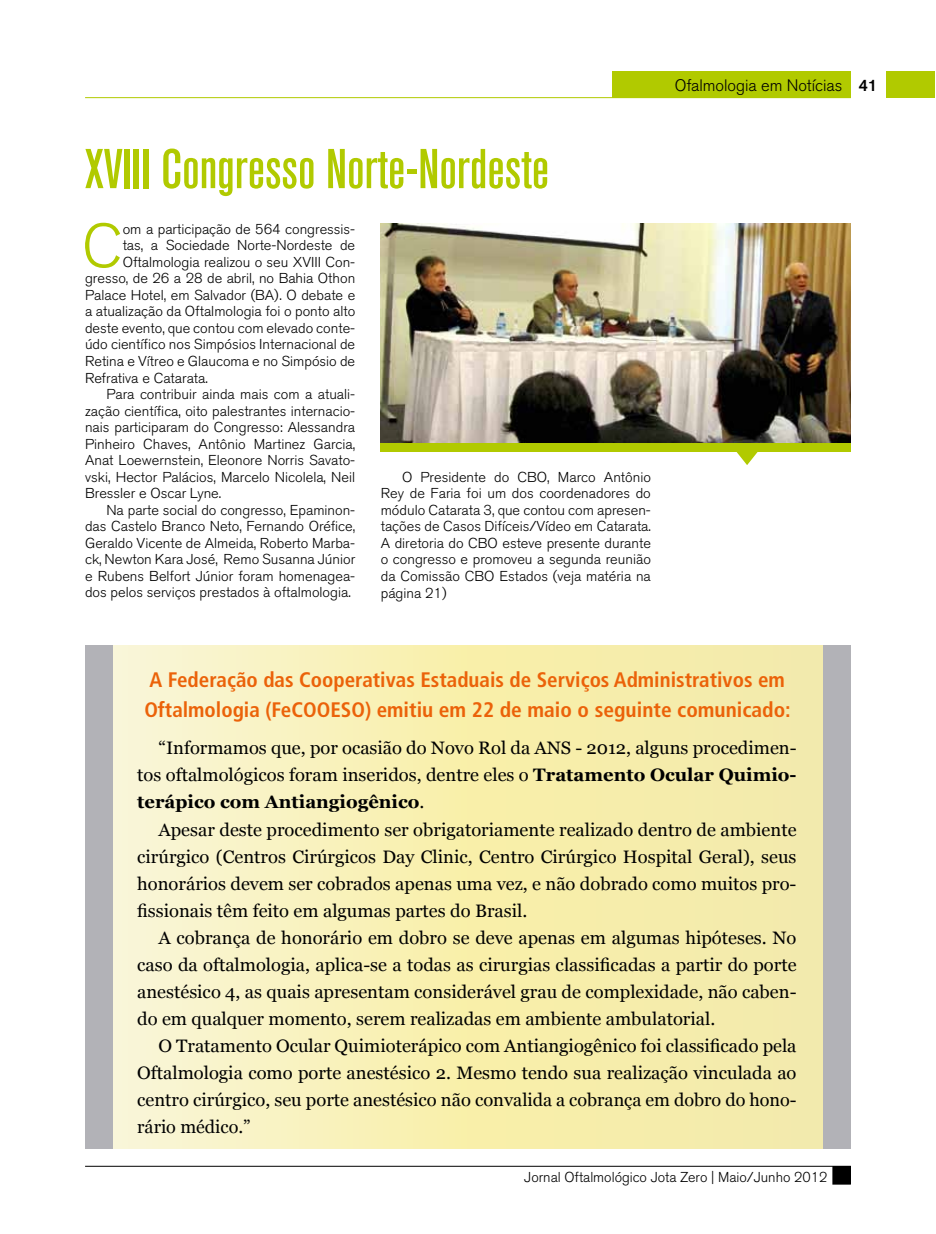
<style>
.page{position:relative;width:936px;height:1234px;background:#fff}
.page>*{position:absolute;margin:0;border:0;box-sizing:border-box;transform-origin:0 0}
.t1{font:300 61.05px "Akzidenz Grotesk BQ";color:#b1ca00}
.t2{font:55.5px "Akzidenz Grotesk BQ Md Cnd Alt";color:#b1ca00}
.t3{font:700 condensed 21px/30px "Frutiger";color:#eb6209}
.t4{font:18px/27px "Georgia";color:#000;text-align:justify}
.t5{font:300 16.5px "Akzidenz Grotesk BQ";color:#000}
.t6{font:500 16.5px "Akzidenz Grotesk BQ";color:#000}
.t7{font:300 14.25px/16.6px "Akzidenz Grotesk BQ";color:#000;text-align:justify}
.s1{font-weight:700}
</style>
<div class="page">
<div style="left:886px;top:71px;width:49px;height:27px;background:#b1ca00"></div>
<hr style="left:85px;top:97px;width:765px;height:1px;background:#b1ca00">
<div style="left:833px;top:1166px;width:17px;height:17px;background:#000"></div>
<div style="left:832px;top:1165px;width:18px;height:19px;border:2px solid #000"></div>
<hr style="left:85px;top:1165px;width:765px;height:1px;background:#000">
<div style="left:612px;top:71px;width:238px;height:27px;background:#b1ca00"></div>
<div style="left:85px;top:645px;width:765px;height:503px;background:linear-gradient(to right,#fbf6cf,#f3e99e)"></div>
<div style="left:85px;top:645px;width:27px;height:503px;background:#b2b2b7"></div>
<div style="left:823px;top:645px;width:27px;height:503px;background:#b2b2b7"></div>
<img style="left:381px;top:224px;width:469px;height:219px">
<div style="left:381px;top:443px;width:469px;height:8px;background:#b1ca00"></div>
<svg style="left:736px;top:451px;width:21px;height:14px"></svg>
<h2 class="t2" style="left:85px;top:137px;width:465px">XVIII Congresso Norte-Nordeste</h2>
<h1 class="t1" style="left:82px;top:211px;width:42px">C</h1>
<p class="t7" style="left:123px;top:221px;width:234px">om a participação de 564 congressis-</p>
<p class="t7" style="left:123px;top:237px;width:234px">tas, a Sociedade Norte-Nordeste de</p>
<p class="t7" style="left:123px;top:254px;width:234px">Oftalmologia realizou o seu XVIII Con-</p>
<p class="t7" style="left:85px;top:270px;width:272px">gresso, de 26 a 28 de abril, no Bahia Othon</p>
<p class="t7" style="left:85px;top:287px;width:272px">Palace Hotel, em Salvador (BA). O debate e</p>
<p class="t7" style="left:85px;top:303px;width:272px">a atualização da Oftalmologia foi o ponto alto</p>
<p class="t7" style="left:85px;top:320px;width:271px">deste evento, que contou com elevado conte-</p>
<p class="t7" style="left:85px;top:336px;width:271px">údo científico nos Simpósios Internacional de</p>
<p class="t7" style="left:85px;top:353px;width:271px">Retina e Vítreo e Glaucoma e no Simpósio de</p>
<p class="t7" style="left:85px;top:369px;width:124px">Refrativa e Catarata.</p>
<p class="t7" style="left:106px;top:386px;width:250px">Para contribuir ainda mais com a atuali-</p>
<p class="t7" style="left:85px;top:402px;width:272px">zação científica, oito palestrantes internacio-</p>
<p class="t7" style="left:85px;top:419px;width:271px">nais participaram do Congresso: Alessandra</p>
<p class="t7" style="left:85px;top:435px;width:272px">Pinheiro Chaves, Antônio Martinez Garcia,</p>
<p class="t7" style="left:85px;top:452px;width:271px">Anat Loewernstein, Eleonore Norris Savato-</p>
<p class="t7" style="left:85px;top:468px;width:271px">vski, Hector Palácios, Marcelo Nicolela, Neil</p>
<p class="t7" style="left:85px;top:485px;width:138px">Bressler e Oscar Lyne.</p>
<p class="t7" style="left:106px;top:501px;width:250px">Na parte social do congresso, Epaminon-</p>
<p class="t7" style="left:85px;top:518px;width:271px">das Castelo Branco Neto, Fernando Oréfice,</p>
<p class="t7" style="left:85px;top:534px;width:271px">Geraldo Vicente de Almeida, Roberto Marba-</p>
<p class="t7" style="left:85px;top:551px;width:272px">ck, Newton Kara José, Remo Susanna Júnior</p>
<p class="t7" style="left:85px;top:567px;width:271px">e Rubens Belfort Júnior foram homenagea-</p>
<p class="t7" style="left:85px;top:584px;width:267px">dos pelos serviços prestados à oftalmologia.</p>
<p class="t7" style="left:381px;top:468px;width:272px;text-indent:21px">O Presidente do CBO, Marco Antônio Rey de Faria foi um dos coordenadores do módulo Catarata 3, que contou com apresen&shy;tações de Casos Difíceis/Vídeo em Catarata.<br>A diretoria do CBO esteve presente durante o congresso e promoveu a segunda reunião da Comissão CBO Estados (veja matéria na página 21)</p>
<p class="t5" style="left:674px;top:76px;width:169px">Ofalmologia em Notícias</p>
<p class="t6" style="left:858px;top:75px;width:20px">41</p>
<h3 class="t3" style="left:144px;top:664px;width:648px">A Federação das Cooperativas Estaduais de Serviços Administrativos em<br>Oftalmologia (FeCOOESO) emitiu em 22 de maio o seguinte comunicado:</h3>
<p class="t4" style="left:137px;top:735px;width:661px;text-indent:21px">“Informamos que, por ocasião do Novo Rol da ANS - 2012, alguns procedimen&shy;tos oftalmológicos foram inseridos, dentre eles o <span class="s1">Tratamento Ocular Quimio&shy;terápico com Antiangiogênico</span>.</p>
<p class="t4" style="left:137px;top:816px;width:660px;text-indent:21px">Apesar deste procedimento ser obrigatoriamente realizado dentro de ambiente cirúrgico (Centros Cirúrgicos Day Clinic, Centro Cirúrgico Hospital Geral), seus honorários devem ser cobrados apenas uma vez, e não dobrado como muitos pro&shy;fissionais têm feito em algumas partes do Brasil.</p>
<p class="t4" style="left:137px;top:924px;width:661px;text-indent:21px">A cobrança de honorário em dobro se deve apenas em algumas hipóteses. No caso da oftalmologia, aplica-se a todas as cirurgias classificadas a partir do porte anestésico 4, as quais apresentam considerável grau de complexidade, não caben&shy;do em qualquer momento, serem realizadas em ambiente ambulatorial.</p>
<p class="t4" style="left:137px;top:1032px;width:661px;text-indent:21px">O Tratamento Ocular Quimioterápico com Antiangiogênico foi classificado pela Oftalmologia como porte anestésico 2. Mesmo tendo sua realização vinculada ao centro cirúrgico, seu porte anestésico não convalida a cobrança em dobro do hono&shy;rário médico.”</p>
<p class="t7" style="left:524px;top:1168px;width:305px">Jornal Oftalmológico Jota Zero | Maio/Junho 2012</p>
</div>
